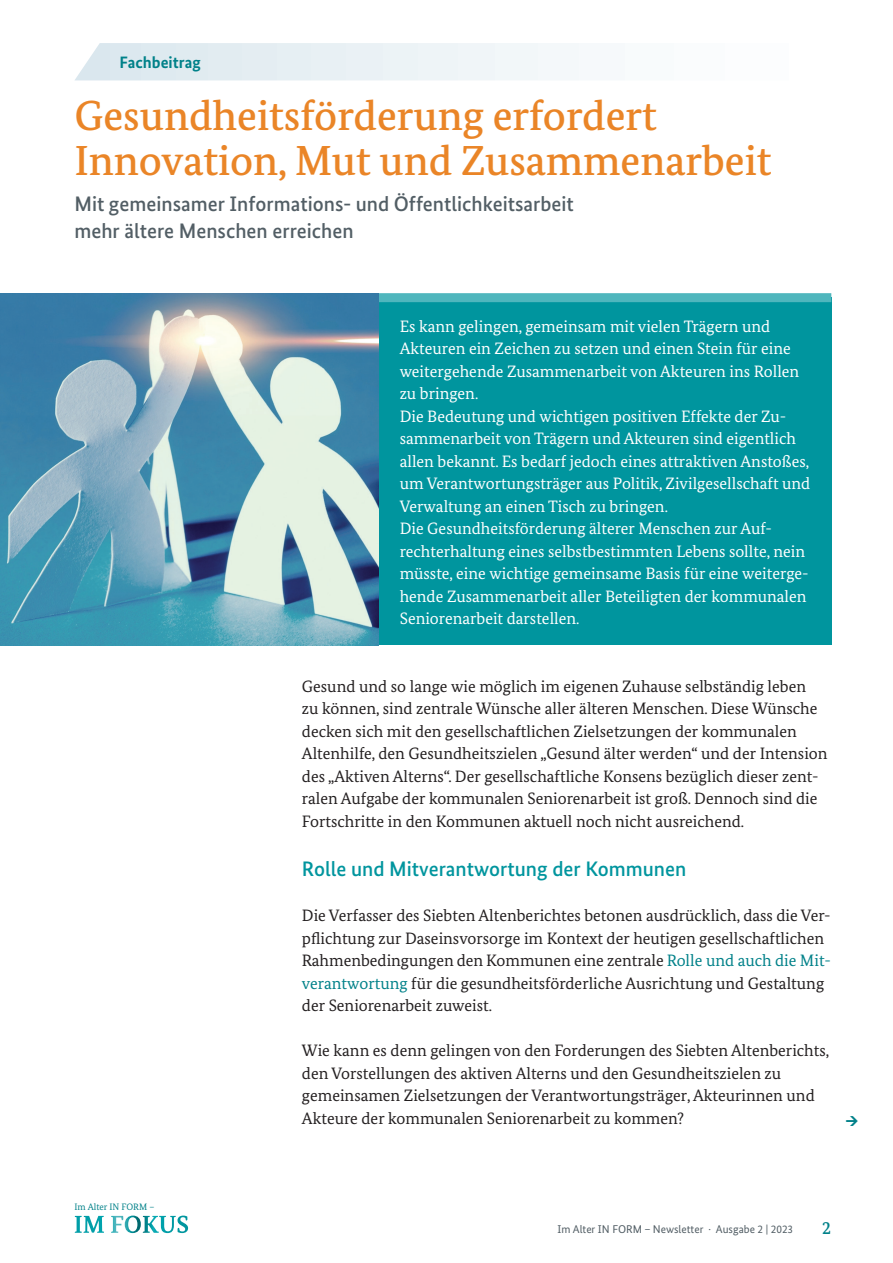
<style>
.page{position:relative;width:893px;height:1263px;background:#fff}
.page>*{position:absolute;margin:0;border:0;box-sizing:border-box;transform-origin:0 0}
.t1{font:500 42px/45px "Bundes Serif";color:#ea8527}
.t2{font:500 21px/27px "Bundes Sans";color:#525e65}
.t3{font:500 21px "Bundes Sans";color:#00959e}
.t4{font:500 18px "Bundes Serif";color:#008189}
.t5{font:16.5px/22.5px "Bundes Serif";color:#231f20}
.t6{font:16.5px/22.5px "Bundes Serif";color:#fff}
.t7{font:700 16.5px "Bundes Sans";color:#008189}
.t8{font:11.25px "Bundes Sans";color:#525e65}
.t9{font:9.3px "Bundes Serif";color:#008189}
.s1{color:#008189}
</style>
<div class="page">
<svg style="left:75px;top:1216px;width:29px;height:17px"></svg>
<svg style="left:111px;top:1215px;width:77px;height:18px"></svg>
<svg style="left:75px;top:43px;width:504px;height:37px"></svg>
<div style="left:302px;top:298px;width:529px;height:347px;background:#00959e"></div>
<div style="left:302px;top:293px;width:529px;height:9px;background:#4fb6bd"></div>
<img style="left:0;top:293px;width:378px;height:352px">
<p class="t7" style="left:120px;top:52px;width:83px">Fachbeitrag</p>
<h1 class="t1" style="left:74px;top:93px;width:699px">Gesundheitsförderung erfordert<br>Innovation, Mut und Zusammenarbeit</h1>
<p class="t2" style="left:74px;top:190px;width:501px">Mit gemeinsamer Informations- und Öffentlichkeitsarbeit mehr ältere Menschen erreichen</p>
<p class="t6" style="left:400px;top:315px;width:412px">Es kann gelingen, gemeinsam mit vielen Trägern und Akteuren ein Zeichen zu setzen und einen Stein für eine weitergehende Zusammenarbeit von Akteuren ins Rollen zu bringen.<br>Die Bedeutung und wichtigen positiven Effekte der Zu&shy;sammenarbeit von Trägern und Akteuren sind eigentlich allen bekannt. Es bedarf jedoch eines attraktiven Anstoßes, um Verantwortungsträger aus Politik, Zivilgesellschaft und Verwaltung an einen Tisch zu bringen.<br>Die Gesundheitsförderung älterer Menschen zur Auf&shy;rechterhaltung eines selbstbestimmten Lebens sollte, nein müsste, eine wichtige gemeinsame Basis für eine weiterge&shy;hende Zusammenarbeit aller Beteiligten der kommunalen Seniorenarbeit darstellen.</p>
<p class="t9" style="left:74px;top:1201px;width:81px">Im Alter IN FORM –</p>
<p class="t5" style="left:302px;top:675px;width:527px">Gesund und so lange wie möglich im eigenen Zuhause selbständig leben<br>zu können, sind zentrale Wünsche aller älteren Menschen. Diese Wünsche decken sich mit den gesellschaftlichen Zielsetzungen der kommunalen Altenhilfe, den Gesundheitszielen „Gesund älter werden“ und der Intension des „Aktiven Alterns“. Der gesellschaftliche Konsens bezüglich dieser zent&shy;ralen Aufgabe der kommunalen Seniorenarbeit ist groß. Dennoch sind die Fortschritte in den Kommunen aktuell noch nicht ausreichend.</p>
<p class="t3" style="left:302px;top:856px;width:386px">Rolle und Mitverantwortung der Kommunen</p>
<p class="t5" style="left:302px;top:904px;width:530px">Die Verfasser des Siebten Altenberichtes betonen ausdrücklich, dass die Ver&shy;pflichtung zur Daseinsvorsorge im Kontext der heutigen gesellschaftlichen Rahmenbedingungen den Kommunen eine zentrale <span class="s1">Rolle und auch die Mit&shy;verantwortung</span> für die gesundheitsförderliche Ausrichtung und Gestaltung der Seniorenarbeit zuweist.</p>
<p class="t5" style="left:302px;top:1039px;width:529px">Wie kann es denn gelingen von den Forderungen des Siebten Altenberichts, den Vorstellungen des aktiven Alterns und den Gesundheitszielen zu gemeinsamen Zielsetzungen der Verantwortungsträger, Akteurinnen und Akteure der kommunalen Seniorenarbeit zu kommen?</p>
<p class="t8" style="left:558px;top:1222px;width:237px">Im Alter IN FORM – Newsletter · Ausgabe 2 | 2023</p>
<p class="t4" style="left:822px;top:1217px;width:10px">2</p>
</div>
